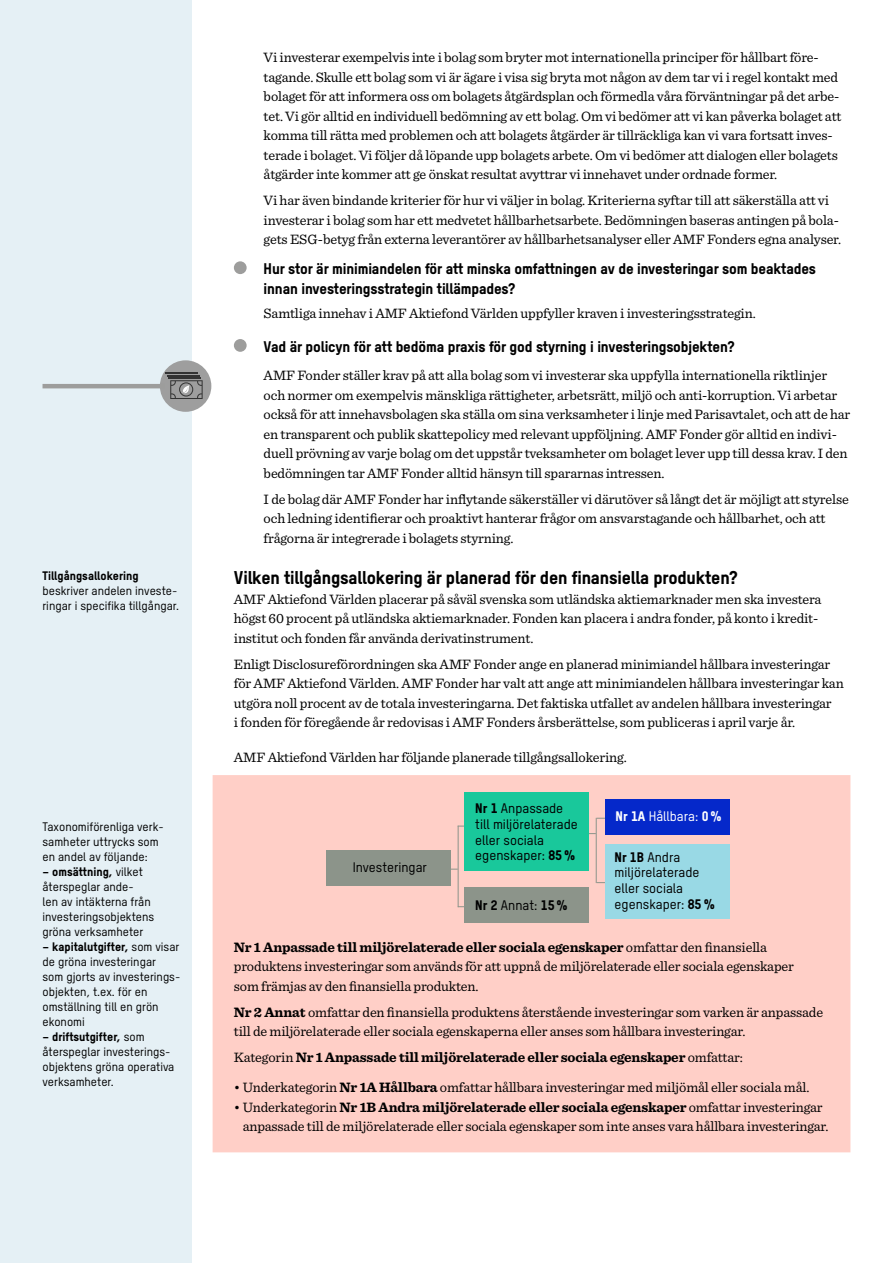
<style>
.page{position:relative;width:893px;height:1263px;background:#fff}
.page>*{position:absolute;margin:0;border:0;box-sizing:border-box;transform-origin:0 0}
.t1{font:18px "T Star Heavy";letter-spacing:-.01em;color:#000}
.t2{font:15px/19.5px "T Star Heavy";letter-spacing:-.01em;color:#000}
.t3{font:14.25px/19.5px "Sentinel";letter-spacing:-.01em;color:#000}
.t4{font:700 14.25px "Sentinel";letter-spacing:-.01em;color:#000}
.t5{font:13.5px/15.8px "T Star Medium";color:#000}
.t6{font:13.5px "T Star Medium";color:#fff}
.t7{font:13.5px "T Star Heavy";color:#000}
.t8{font:12px/15px "T Star Medium";color:#000}
.t9{font:12px "T Star Heavy";color:#000}
.s1{font-family:"T Star Medium"}
.s2{font-family:"T Star Heavy"}
.s3{font-weight:700}
.s4{font-weight:400}
</style>
<div class="page">
<div style="left:0;top:0;width:191px;height:1263px;background:#e5f0f5"></div>
<div style="left:213px;top:775px;width:637px;height:377px;background:#ffcfc7"></div>
<div style="left:234px;top:261px;width:13px;height:13px;background:#9d9d9c;border-radius:50%"></div>
<div style="left:234px;top:339px;width:13px;height:13px;background:#9d9d9c;border-radius:50%"></div>
<div style="left:160px;top:360px;width:51px;height:52px;background:#9e9e9e;border-radius:50%"></div>
<hr style="left:169px;top:377px;width:32px;height:1px;background:#333">
<hr style="left:167px;top:375px;width:33px;height:1px;background:#333">
<hr style="left:166px;top:373px;width:32px;height:1px;background:#333">
<svg style="left:170px;top:380px;width:33px;height:19px"></svg>
<hr style="left:43px;top:384px;width:122px;height:4px;background:#9d9d9c">
<hr style="left:458px;top:826px;width:1px;height:81px;background:#8c948a">
<hr style="left:596px;top:818px;width:1px;height:65px;background:#8c948a">
<div style="left:326px;top:850px;width:124px;height:35px;background:#8c948a"></div>
<div style="left:465px;top:792px;width:124px;height:79px;background:#19c89b"></div>
<div style="left:465px;top:887px;width:124px;height:36px;background:#8c948a"></div>
<div style="left:605px;top:799px;width:124px;height:36px;background:#0528ca"></div>
<div style="left:605px;top:844px;width:124px;height:75px;background:#99d9e5"></div>
<p class="t9" style="left:43px;top:568px;width:98px">Tillgångsallokering</p>
<p class="t8" style="left:43px;top:583px;width:138px">beskriver andelen investe&shy;ringar i specifika tillgångar.</p>
<p class="t8" style="left:43px;top:819px;width:123px">Taxonomiförenliga verk&shy;samheter uttrycks som en andel av följande:</p>
<p class="t9" style="left:43px;top:864px;width:102px">– omsättning, <span class="s1">vilket</span></p>
<p class="t8" style="left:43px;top:879px;width:113px">återspeglar ande-<br>len av intäkterna från investeringsobjektens gröna verksamheter</p>
<p class="t9" style="left:43px;top:939px;width:138px">– kapitalutgifter, <span class="s1">som visar</span></p>
<p class="t8" style="left:43px;top:954px;width:138px">de gröna investeringar som gjorts av investerings&shy;objekten, t.ex. för en omställning till en grön ekonomi</p>
<p class="t9" style="left:43px;top:1029px;width:104px">– driftsutgifter, <span class="s1">som</span></p>
<p class="t8" style="left:43px;top:1044px;width:133px">återspeglar investerings&shy;objektens gröna operativa verksamheter.</p>
<p class="t3" style="left:264px;top:47px;width:579px">Vi investerar exempelvis inte i bolag som bryter mot internationella principer för hållbart före&shy;tagande. Skulle ett bolag som vi är ägare i visa sig bryta mot någon av dem tar vi i regel kontakt med bolaget för att informera oss om bolagets åtgärdsplan och förmedla våra förväntningar på det arbe&shy;tet. Vi gör alltid en individuell bedömning av ett bolag. Om vi bedömer att vi kan påverka bolaget att komma till rätta med problemen och att bolagets åtgärder är tillräckliga kan vi vara fortsatt inves&shy;terade i bolaget. Vi följer då löpande upp bolagets arbete. Om vi bedömer att dialogen eller bolagets åtgärder inte kommer att ge önskat resultat avyttrar vi innehavet under ordnade former.</p>
<p class="t3" style="left:264px;top:190px;width:579px">Vi har även bindande kriterier för hur vi väljer in bolag. Kriterierna syftar till att säkerställa att vi investerar i bolag som har ett medvetet hållbarhetsarbete. Bedömningen baseras antingen på bola&shy;gets ESG-betyg från externa leverantörer av hållbarhetsanalyser eller AMF Fonders egna analyser.</p>
<p class="t2" style="left:264px;top:259px;width:554px">Hur stor är minimiandelen för att minska omfattningen av de investeringar som beaktades innan investeringsstrategin tillämpades?</p>
<p class="t3" style="left:264px;top:302px;width:494px">Samtliga innehav i AMF Aktiefond Världen uppfyller kraven i investeringsstrategin.</p>
<p class="t2" style="left:264px;top:336px;width:472px">Vad är policyn för att bedöma praxis för god styrning i investeringsobjekten?</p>
<p class="t3" style="left:264px;top:365px;width:588px">AMF Fonder ställer krav på att alla bolag som vi investerar ska uppfylla internationella riktlinjer och normer om exempelvis mänskliga rättigheter, arbetsrätt, miljö och anti-korruption. Vi arbetar också för att innehavsbolagen ska ställa om sina verksamheter i linje med Parisavtalet, och att de har en transparent och publik skattepolicy med relevant uppföljning. AMF Fonder gör alltid en indivi&shy;duell prövning av varje bolag om det uppstår tveksamheter om bolaget lever upp till dessa krav. I den bedömningen tar AMF Fonder alltid hänsyn till spararnas intressen.</p>
<p class="t3" style="left:264px;top:488px;width:587px">I de bolag där AMF Fonder har inflytande säkerställer vi därutöver så långt det är möjligt att styrelse och ledning identifierar och proaktivt hanterar frågor om ansvarstagande och hållbarhet, och att frågorna är integrerade i bolagets styrning.</p>
<p class="t1" style="left:234px;top:566px;width:505px">Vilken tillgångsallokering är planerad för den finansiella produkten?</p>
<p class="t3" style="left:234px;top:588px;width:589px">AMF Aktiefond Världen placerar på såväl svenska som utländska aktiemarknader men ska investera högst 60 procent på utländska aktiemarknader. Fonden kan placera i andra fonder, på konto i kredit&shy;institut och fonden får använda derivatinstrument.</p>
<p class="t3" style="left:234px;top:653px;width:611px">Enligt Disclosureförordningen ska AMF Fonder ange en planerad minimiandel hållbara investeringar för AMF Aktiefond Världen. AMF Fonder har valt att ange att minimiandelen hållbara investeringar kan utgöra noll procent av de totala investeringarna. Det faktiska utfallet av andelen hållbara investeringar<br>i fonden för föregående år redovisas i AMF Fonders årsberättelse, som publiceras i april varje år.</p>
<p class="t3" style="left:234px;top:747px;width:394px">AMF Aktiefond Världen har följande planerade tillgångsallokering.</p>
<p class="t5" style="left:475px;top:800px;width:104px"><span class="s2">Nr 1</span> Anpassade till miljörelaterade eller sociala egenskaper: <span class="s2">85 %</span></p>
<p class="t7" style="left:475px;top:897px;width:94px">Nr 2 <span class="s1">Annat:</span> 15 %</p>
<p class="t6" style="left:616px;top:808px;width:108px"><span class="s2">Nr 1A</span> Hållbara: <span class="s2">0 %</span></p>
<p class="t5" style="left:615px;top:849px;width:102px"><span class="s2">Nr 1B</span> Andra miljörelaterade eller sociala egenskaper: <span class="s2">85 %</span></p>
<p class="t3" style="left:234px;top:936px;width:562px"><span class="s3">Nr 1 Anpassade till miljörelaterade eller sociala egenskaper</span> omfattar den finansiella produktens investeringar som används för att uppnå de miljörelaterade eller sociala egenskaper som främjas av den finansiella produkten.</p>
<p class="t3" style="left:234px;top:1001px;width:591px"><span class="s3">Nr 2 Annat</span> omfattar den finansiella produktens återstående investeringar som varken är anpassade till de miljörelaterade eller sociala egenskaperna eller anses som hållbara investeringar.</p>
<p class="t4" style="left:234px;top:1046px;width:511px"><span class="s4">Kategorin</span> Nr 1 Anpassade till miljörelaterade eller sociala egenskaper <span class="s4">omfattar:</span></p>
<p class="t3" style="left:234px;top:1077px;width:577px">• Underkategorin <span class="s3">Nr 1A Hållbara</span> omfattar hållbara investeringar med miljömål eller sociala mål.</p>
<p class="t3" style="left:243px;top:1096px;width:587px;text-indent:-9px">• Underkategorin <span class="s3">Nr 1B Andra miljörelaterade eller sociala egenskaper</span> omfattar investeringar anpassade till de miljörelaterade eller sociala egenskaper som inte anses vara hållbara investeringar.</p>
<p class="t5" style="left:353px;top:859px;width:76px">Investeringar</p>
</div>
